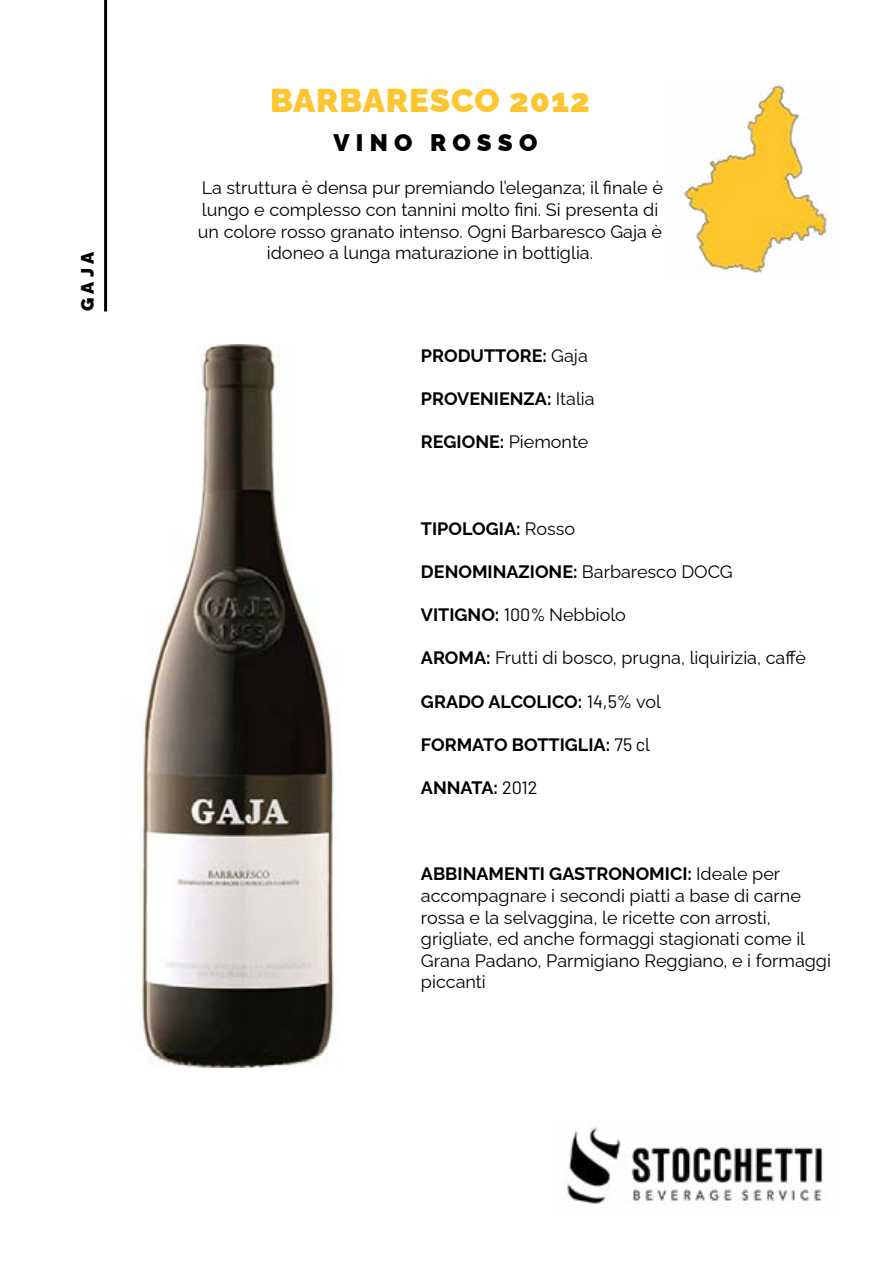
<style>
.page{position:relative;width:893px;height:1263px;background:#fff}
.page>*{position:absolute;margin:0;border:0;box-sizing:border-box;transform-origin:0 0}
.t1{font:900 33px "Raleway";letter-spacing:.03em;color:#fdc52f}
.t2{font:900 24px "Raleway";letter-spacing:.26em;color:#000}
.t3{font:18px/21.6px "Raleway";color:#000}
.t4{font:700 18px "Raleway";color:#000}
.t5{font:900 18px "Raleway";color:#000}
.s1{font-weight:400}
.s2{font-family:"Barlow";font-weight:400}
.s3{font-weight:700}
</style>
<div class="page">
<img style="left:565px;top:1123px;width:258px;height:82px">
<img style="left:140px;top:345px;width:194px;height:723px">
<hr style="left:104px;top:0;width:3px;height:311px;background:#000">
<img style="left:684px;top:83px;width:143px;height:191px">
<p class="t5" style="left:73px;top:311px;width:62px;rotate:-90deg">GAJA</p>
<h1 class="t1" style="left:270px;top:74px;width:321px">BARBARESCO 2012</h1>
<h2 class="t2" style="left:333px;top:124px;width:205px">VINO ROSSO</h2>
<p class="t3" style="left:198px;top:175px;width:467px;text-align:center">La struttura è densa pur premiando l’eleganza; il finale è lungo e complesso con tannini molto fini. Si presenta di un colore rosso granato intenso. Ogni Barbaresco Gaja è idoneo a lunga maturazione in bottiglia.</p>
<p class="t4" style="left:421px;top:341px;width:168px">PRODUTTORE: <span class="s1">Gaja</span></p>
<p class="t4" style="left:421px;top:384px;width:175px">PROVENIENZA: <span class="s1">Italia</span></p>
<p class="t4" style="left:421px;top:428px;width:169px">REGIONE: <span class="s1">Piemonte</span></p>
<p class="t4" style="left:421px;top:514px;width:156px">TIPOLOGIA: <span class="s1">Rosso</span></p>
<p class="t4" style="left:421px;top:557px;width:313px">DENOMINAZIONE: <span class="s1">Barbaresco DOCG</span></p>
<p class="t4" style="left:421px;top:600px;width:207px">VITIGNO: <span class="s2">100%</span> <span class="s1">Nebbiolo</span></p>
<p class="t3" style="left:421px;top:645px;width:387px"><span class="s3">AROMA:</span> Frutti di bosco, prugna, liquirizia, caffè</p>
<p class="t4" style="left:421px;top:687px;width:242px">GRADO ALCOLICO: <span class="s2">14,5%</span> <span class="s1">vol</span></p>
<p class="t4" style="left:421px;top:730px;width:231px">FORMATO BOTTIGLIA: <span class="s2">75 c</span><span class="s1">l</span></p>
<p class="t4" style="left:421px;top:773px;width:118px">ANNATA: <span class="s2">2012</span></p>
<p class="t3" style="left:421px;top:861px;width:411px"><span class="s3">ABBINAMENTI GASTRONOMICI:</span> Ideale per accompagnare i secondi piatti a base di carne rossa e la selvaggina, le ricette con arrosti, grigliate, ed anche formaggi stagionati come il Grana Padano, Parmigiano Reggiano, e i formaggi piccanti</p>
</div>
